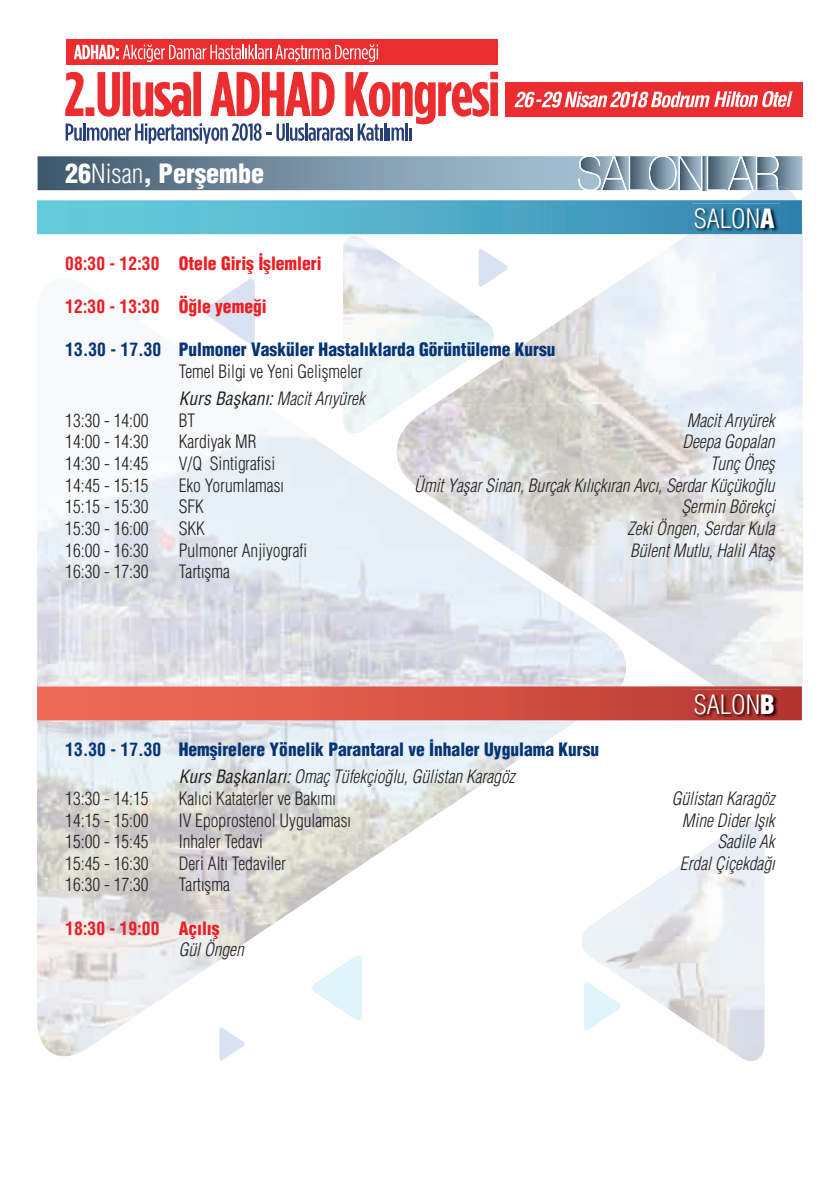
<style>
.page{position:relative;width:840px;height:1191px;background:#fff}
.page>*{position:absolute;margin:0;border:0;box-sizing:border-box;transform-origin:0 0}
.t1{font:26px "Helvetica Condensed Black Tr";color:#fff}
.t2{font:26px "Helvetica Condensed Light Tr";color:#fff}
.t3{font:18px "Helvetica Condensed Light Tr";color:#231f20}
.t4{font:18px "Helvetica Cond Light Italic Tr";color:#231f20}
.t5{font:18px "Helvetica Condensed Black Tr";color:#053474}
.t6{font:18px "Helvetica Cond Bold Tr";color:#ee1d23}
.t7{font:18px "Helvetica Condensed Black Tr";color:#ee1d23}
.s1{font-family:"Helvetica Condensed Light Tr"}
.s2{font-family:"Helvetica Condensed Black Tr"}
.s3{font-family:"Helvetica Cond Bold Tr"}
.s4{font-family:"Helvetica Cond Italic Tr"}
</style>
<div class="page">
<img style="left:647px;top:191px;width:155px;height:70px">
<img style="left:541px;top:261px;width:193px;height:72px">
<img style="left:445px;top:333px;width:290px;height:71px">
<img style="left:433px;top:404px;width:302px;height:71px">
<img style="left:433px;top:475px;width:369px;height:72px">
<img style="left:507px;top:547px;width:295px;height:71px">
<img style="left:627px;top:618px;width:175px;height:72px">
<svg style="left:38px;top:156px;width:764px;height:35px;background:#8097a8"></svg>
<img style="left:753px;top:186px;width:25px;height:5px">
<svg style="left:312px;top:955px;width:49px;height:65px"></svg>
<svg style="left:219px;top:1036px;width:26px;height:24px"></svg>
<svg style="left:584px;top:990px;width:36px;height:40px"></svg>
<svg style="left:235px;top:279px;width:20px;height:65px"></svg>
<svg style="left:478px;top:249px;width:29px;height:38px"></svg>
<img style="left:37px;top:289px;width:198px;height:767px">
<img style="left:235px;top:429px;width:66px;height:520px">
<img style="left:301px;top:434px;width:132px;height:410px">
<img style="left:433px;top:518px;width:66px;height:299px">
<img style="left:499px;top:562px;width:128px;height:210px">
<img style="left:301px;top:844px;width:92px;height:61px">
<img style="left:640px;top:821px;width:124px;height:240px">
<img style="left:582px;top:892px;width:58px;height:98px">
<img style="left:343px;top:236px;width:102px;height:198px">
<img style="left:445px;top:294px;width:48px;height:81px">
<svg style="left:37px;top:200px;width:764px;height:34px;background:#54b0ca"></svg>
<img style="left:691px;top:203px;width:88px;height:36px">
<div style="left:505px;top:82px;width:297px;height:35px;background:#ec2d2f"></div>
<svg style="left:65px;top:72px;width:432px;height:72px"></svg>
<div style="left:66px;top:40px;width:431px;height:24px;background:#ec2d2f"></div>
<svg style="left:74px;top:44px;width:304px;height:18px;background:#f16a6b"></svg>
<svg style="left:514px;top:91px;width:278px;height:16px"></svg>
<svg style="left:37px;top:686px;width:764px;height:34px;background:#d9584a"></svg>
<img style="left:691px;top:689px;width:88px;height:32px">
<h1 class="t1" style="left:65px;top:157px;width:200px">26<span class="s1">Nisan</span>, Perşembe</h1>
<h1 class="t2" style="left:693px;top:203px;width:82px">SALON<span class="s2">A</span></h1>
<p class="t7" style="left:65px;top:252px;width:257px"><span class="s3">08:30 - 12:30</span> Otele Giriş İşlemleri</p>
<p class="t6" style="left:65px;top:295px;width:203px">12:30 - 13:30 <span class="s2">Öğle yemeği</span></p>
<p class="t5" style="left:65px;top:338px;width:491px"><span class="s3">13.30 - 17.30</span> Pulmoner Vasküler Hastalıklarda Görüntüleme Kursu</p>
<p class="t3" style="left:179px;top:361px;width:185px">Temel Bilgi ve Yeni Gelişmeler</p>
<p class="t4" style="left:179px;top:388px;width:187px"><span class="s4">Kurs Başkanı:</span> Macit Arıyürek</p>
<p class="t3" style="left:65px;top:410px;width:85px">13:30 - 14:00</p>
<p class="t3" style="left:179px;top:410px;width:18px">BT</p>
<p class="t4" style="left:686px;top:410px;width:89px">Macit Arıyürek</p>
<p class="t3" style="left:65px;top:431px;width:85px">14:00 - 14:30</p>
<p class="t3" style="left:179px;top:431px;width:79px">Kardiyak MR</p>
<p class="t4" style="left:682px;top:431px;width:94px">Deepa Gopalan</p>
<p class="t3" style="left:65px;top:453px;width:85px">14:30 - 14:45</p>
<p class="t3" style="left:179px;top:453px;width:98px">V/Q Sintigrafisi</p>
<p class="t4" style="left:709px;top:453px;width:66px">Tunç Öneş</p>
<p class="t3" style="left:65px;top:475px;width:85px">14:45 - 15:15</p>
<p class="t3" style="left:179px;top:475px;width:107px">Eko Yorumlaması</p>
<p class="t4" style="left:414px;top:475px;width:362px">Ümit Yaşar Sinan, Burçak Kılıçkıran Avcı, Serdar Küçükoğlu</p>
<p class="t3" style="left:65px;top:496px;width:85px">15:15 - 15:30</p>
<p class="t3" style="left:179px;top:496px;width:27px">SFK</p>
<p class="t4" style="left:681px;top:496px;width:95px">Şermin Börekçi</p>
<p class="t3" style="left:65px;top:518px;width:85px">15:30 - 16:00</p>
<p class="t3" style="left:179px;top:518px;width:28px">SKK</p>
<p class="t4" style="left:626px;top:518px;width:149px">Zeki Öngen, Serdar Kula</p>
<p class="t3" style="left:65px;top:539px;width:85px">16:00 - 16:30</p>
<p class="t3" style="left:179px;top:539px;width:130px">Pulmoner Anjiyografi</p>
<p class="t4" style="left:629px;top:539px;width:146px">Bülent Mutlu, Halil Ataş</p>
<p class="t3" style="left:65px;top:561px;width:85px">16:30 - 17:30</p>
<p class="t3" style="left:179px;top:561px;width:53px">Tartışma</p>
<h1 class="t2" style="left:693px;top:689px;width:82px">SALON<span class="s2">B</span></h1>
<p class="t5" style="left:65px;top:738px;width:535px"><span class="s3">13.30 - 17.30</span> Hemşirelere Yönelik Parantaral ve İnhaler Uygulama Kursu</p>
<p class="t4" style="left:179px;top:766px;width:337px"><span class="s4">Kurs Başkanları:</span> Omaç Tüfekçioğlu, Gülistan Karagöz</p>
<p class="t3" style="left:65px;top:788px;width:85px">13:30 - 14:15</p>
<p class="t3" style="left:179px;top:788px;width:158px">Kalıci Kataterler ve Bakımı</p>
<p class="t4" style="left:671px;top:788px;width:104px">Gülistan Karagöz</p>
<p class="t3" style="left:65px;top:809px;width:85px">14:15 - 15:00</p>
<p class="t3" style="left:179px;top:809px;width:174px">IV Epoprostenol Uygulaması</p>
<p class="t4" style="left:681px;top:809px;width:94px">Mine Dider Işık</p>
<p class="t3" style="left:65px;top:831px;width:85px">15:00 - 15:45</p>
<p class="t3" style="left:179px;top:831px;width:86px">Inhaler Tedavi</p>
<p class="t4" style="left:717px;top:831px;width:59px">Sadile Ak</p>
<p class="t3" style="left:65px;top:853px;width:85px">15:45 - 16:30</p>
<p class="t3" style="left:179px;top:853px;width:109px">Deri Altı Tedaviler</p>
<p class="t4" style="left:679px;top:853px;width:96px">Erdal Çiçekdağı</p>
<p class="t3" style="left:65px;top:874px;width:85px">16:30 - 17:30</p>
<p class="t3" style="left:179px;top:874px;width:53px">Tartışma</p>
<p class="t6" style="left:65px;top:917px;width:156px">18:30 - 19:00 <span class="s2">Açılış</span></p>
<p class="t4" style="left:179px;top:939px;width:66px">Gül Öngen</p>
</div>
